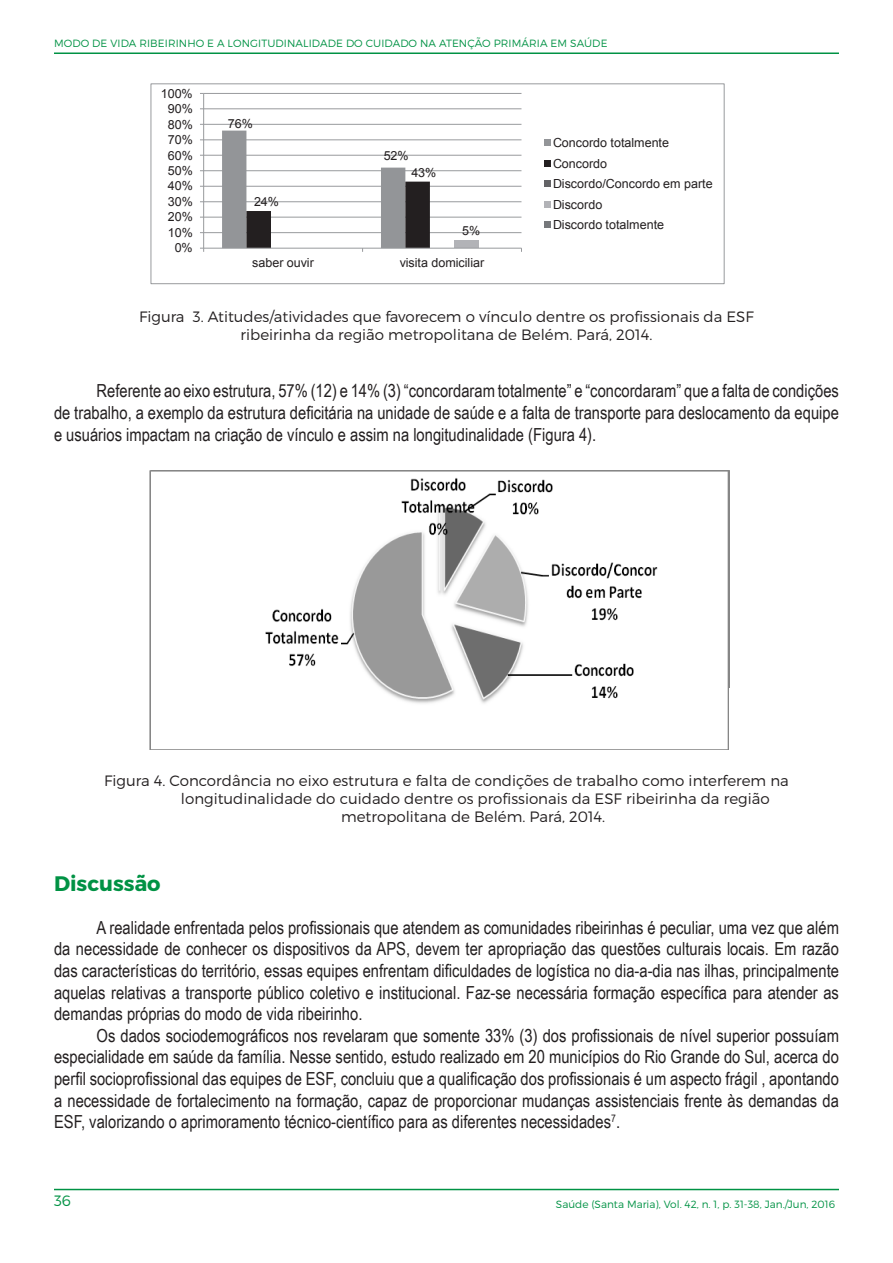
<style>
.page{position:relative;width:893px;height:1263px;background:#fff}
.page>*{position:absolute;margin:0;border:0;box-sizing:border-box;transform-origin:0 0}
.Título{font:700 21px "Montserrat";color:#009244}
.Parágrafo{font:18px/21.6px "Arial Narrow";color:#231f20;text-align:justify}
.Legenda_de_figura{font:300 15px "Montserrat";color:#231f20}
.t1{font:300 15px "Montserrat";color:#009244}
.t2{font:12.45px/20.5px "Arial";color:#231f20}
.t3{font:300 10.5px "Montserrat";letter-spacing:.01em;color:#009244}
</style>
<div class="page">
<hr style="left:54px;top:53px;width:785px;height:1px;background:#009244">
<hr style="left:54px;top:1189px;width:785px;height:1px;background:#009244">
<hr style="left:204px;top:232px;width:317px;height:1px;background:#989a9d">
<hr style="left:204px;top:217px;width:317px;height:1px;background:#989a9d">
<hr style="left:204px;top:201px;width:317px;height:1px;background:#989a9d">
<hr style="left:204px;top:186px;width:317px;height:1px;background:#989a9d">
<hr style="left:204px;top:170px;width:317px;height:1px;background:#989a9d">
<hr style="left:204px;top:155px;width:317px;height:1px;background:#989a9d">
<hr style="left:204px;top:139px;width:317px;height:1px;background:#989a9d">
<hr style="left:204px;top:124px;width:317px;height:1px;background:#989a9d">
<hr style="left:204px;top:108px;width:317px;height:1px;background:#989a9d">
<hr style="left:204px;top:93px;width:317px;height:1px;background:#989a9d">
<div style="left:454px;top:240px;width:25px;height:8px;background:#b2b3b7"></div>
<hr style="left:203px;top:93px;width:1px;height:155px;background:#989a9d">
<hr style="left:204px;top:248px;width:317px;height:1px;background:#989a9d">
<svg style="left:222px;top:131px;width:208px;height:121px"></svg>
<div style="left:544px;top:139px;width:6px;height:7px;background:#939598"></div>
<svg style="left:544px;top:160px;width:6px;height:6px"></svg>
<svg style="left:544px;top:181px;width:6px;height:6px"></svg>
<div style="left:544px;top:201px;width:6px;height:7px;background:#b2b3b7"></div>
<svg style="left:544px;top:222px;width:6px;height:6px"></svg>
<div style="left:151px;top:84px;width:574px;height:200px;border:1px solid #989a9d"></div>
<img style="left:149px;top:471px;width:580px;height:279px">
<p class="t3" style="left:54px;top:37px;width:555px">MODO DE VIDA RIBEIRINHO E A LONGITUDINALIDADE DO CUIDADO NA ATENÇÃO PRIMÁRIA EM SAÚDE</p>
<p class="t2" style="left:161px;top:83px;width:33px">100%</p>
<p class="t2" style="left:168px;top:99px;width:27px">90%</p>
<p class="t2" style="left:168px;top:114px;width:27px">80%</p>
<p class="t2" style="left:168px;top:130px;width:27px">70%</p>
<p class="t2" style="left:168px;top:145px;width:27px">60%</p>
<p class="t2" style="left:168px;top:160px;width:27px">50%</p>
<p class="t2" style="left:168px;top:176px;width:27px">40%</p>
<p class="t2" style="left:168px;top:191px;width:27px">30%</p>
<p class="t2" style="left:168px;top:207px;width:27px">20%</p>
<p class="t2" style="left:168px;top:222px;width:27px">10%</p>
<p class="t2" style="left:175px;top:238px;width:20px">0%</p>
<p class="t2" style="left:228px;top:114px;width:27px">76%</p>
<p class="t2" style="left:254px;top:192px;width:27px">24%</p>
<p class="t2" style="left:384px;top:145px;width:27px">52%</p>
<p class="t2" style="left:411px;top:163px;width:27px">43%</p>
<p class="t2" style="left:462px;top:220px;width:20px">5%</p>
<p class="t2" style="left:252px;top:253px;width:63px">saber ouvir</p>
<p class="t2" style="left:400px;top:253px;width:86px">visita domiciliar</p>
<p class="t2" style="left:553px;top:132px;width:161px">Concordo totalmente<br>Concordo<br>Discordo/Concordo em parte<br>Discordo<br>Discordo totalmente</p>
<p class="Legenda_de_figura" style="left:139px;top:307px;width:616px">Figura 3. Atitudes/atividades que favorecem o vínculo dentre os profissionais da ESF</p>
<p class="Legenda_de_figura" style="left:241px;top:325px;width:413px">ribeirinha da região metropolitana de Belém. Pará, 2014.</p>
<p class="Parágrafo" style="left:54px;top:379px;width:786px;text-indent:43px">Referente ao eixo estrutura, 57% (12) e 14% (3) “concordaram totalmente” e “concordaram” que a falta de condições de trabalho, a exemplo da estrutura deficitária na unidade de saúde e a falta de transporte para deslocamento da equipe e usuários impactam na criação de vínculo e assim na longitudinalidade (Figura 4).</p>
<p class="Legenda_de_figura" style="left:104px;top:772px;width:686px">Figura 4. Concordância no eixo estrutura e falta de condições de trabalho como interferem na</p>
<p class="Legenda_de_figura" style="left:181px;top:790px;width:590px">longitudinalidade do cuidado dentre os profissionais da ESF ribeirinha da região</p>
<p class="Legenda_de_figura" style="left:341px;top:808px;width:266px">metropolitana de Belém. Pará, 2014.</p>
<p class="Título" style="left:54px;top:870px;width:108px">Discussão</p>
<p class="Parágrafo" style="left:54px;top:916px;width:786px;text-indent:43px">A realidade enfrentada pelos profissionais que atendem as comunidades ribeirinhas é peculiar, uma vez que além da necessidade de conhecer os dispositivos da APS, devem ter apropriação das questões culturais locais. Em razão das características do território, essas equipes enfrentam dificuldades de logística no dia-a-dia nas ilhas, principalmente aquelas relativas a transporte público coletivo e institucional. Faz-se necessária formação específica para atender as demandas próprias do modo de vida ribeirinho.</p>
<p class="Parágrafo" style="left:54px;top:1024px;width:786px;text-indent:43px">Os dados sociodemográficos nos revelaram que somente 33% (3) dos profissionais de nível superior possuíam especialidade em saúde da família. Nesse sentido, estudo realizado em 20 municípios do Rio Grande do Sul, acerca do perfil socioprofissional das equipes de ESF, concluiu que a qualificação dos profissionais é um aspecto frágil , apontando a necessidade de fortalecimento na formação, capaz de proporcionar mudanças assistenciais frente às demandas da ESF, valorizando o aprimoramento técnico-científico para as diferentes necessidades<sup>7</sup>.</p>
<p class="t1" style="left:54px;top:1192px;width:18px">36</p>
<p class="t3" style="left:556px;top:1198px;width:281px">Saúde (Santa Maria), Vol. 42, n. 1, p. 31-38, Jan./Jun, 2016</p>
</div>
